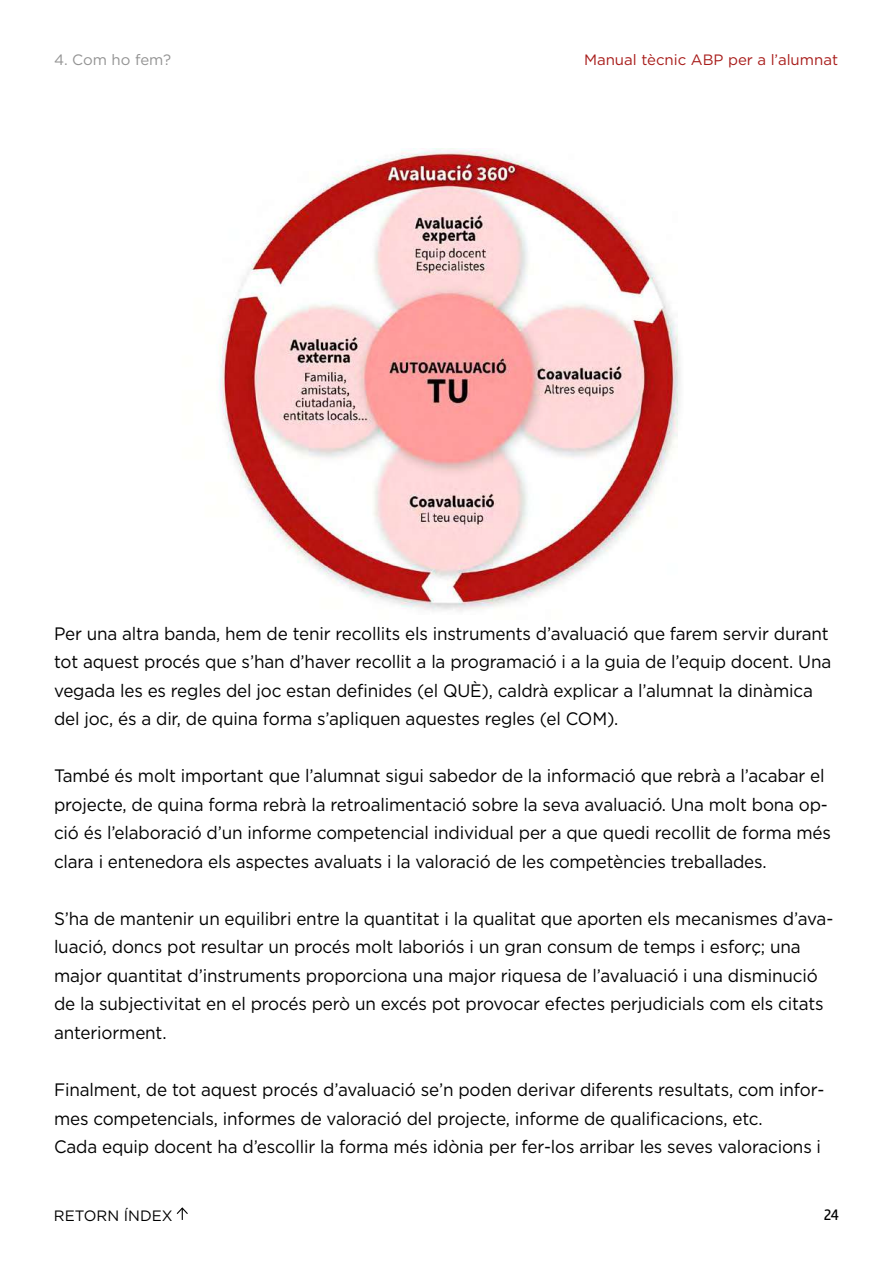
<style>
.page{position:relative;width:893px;height:1263px;background:#fff}
.page>*{position:absolute;margin:0;border:0;box-sizing:border-box;transform-origin:0 0}
.t1{font:18px/28.5px "Gotham";letter-spacing:-.01em;color:#000;scale:.95 1}
.t2{font:15px "Gotham";color:#a81c1a}
.t3{font:15px "Gotham";color:#000}
.t4{font:15px "Gotham";color:#939393}
.t5{font:600 15px "Barna";color:#000}
</style>
<div class="page">
<svg style="left:176px;top:1207px;width:12px;height:13px"></svg>
<img style="left:219px;top:148px;width:461px;height:463px">
<p class="t4" style="left:54px;top:50px;width:119px">4. Com ho fem?</p>
<p class="t2" style="left:584px;top:50px;width:256px">Manual tècnic ABP per a l’alumnat</p>
<p class="t1" style="left:54px;top:619px;width:820px">Per una altra banda, hem de tenir recollits els instruments d’avaluació que farem servir durant tot aquest procés que s’han d’haver recollit a la programació i a la guia de l’equip docent. Una vegada les es regles del joc estan definides (el QUÈ), caldrà explicar a l’alumnat la dinàmica del joc, és a dir, de quina forma s’apliquen aquestes regles (el COM).</p>
<p class="t1" style="left:54px;top:761px;width:819px">També és molt important que l’alumnat sigui sabedor de la informació que rebrà a l’acabar el projecte, de quina forma rebrà la retroalimentació sobre la seva avaluació. Una molt bona op&shy;ció és l’elaboració d’un informe competencial individual per a que quedi recollit de forma més clara i entenedora els aspectes avaluats i la valoració de les competències treballades.</p>
<p class="t1" style="left:54px;top:904px;width:822px">S’ha de mantenir un equilibri entre la quantitat i la qualitat que aporten els mecanismes d’ava&shy;luació, doncs pot resultar un procés molt laboriós i un gran consum de temps i esforç; una major quantitat d’instruments proporciona una major riquesa de l’avaluació i una disminució de la subjectivitat en el procés però un excés pot provocar efectes perjudicials com els citats anteriorment.</p>
<p class="t1" style="left:54px;top:1075px;width:812px">Finalment, de tot aquest procés d’avaluació se’n poden derivar diferents resultats, com infor&shy;mes competencials, informes de valoració del projecte, informe de qualificacions, etc.<br>Cada equip docent ha d’escollir la forma més idònia per fer-los arribar les seves valoracions i</p>
<p class="t3" style="left:54px;top:1206px;width:120px">RETORN ÍNDEX</p>
<p class="t5" style="left:824px;top:1206px;width:16px">24</p>
</div>
